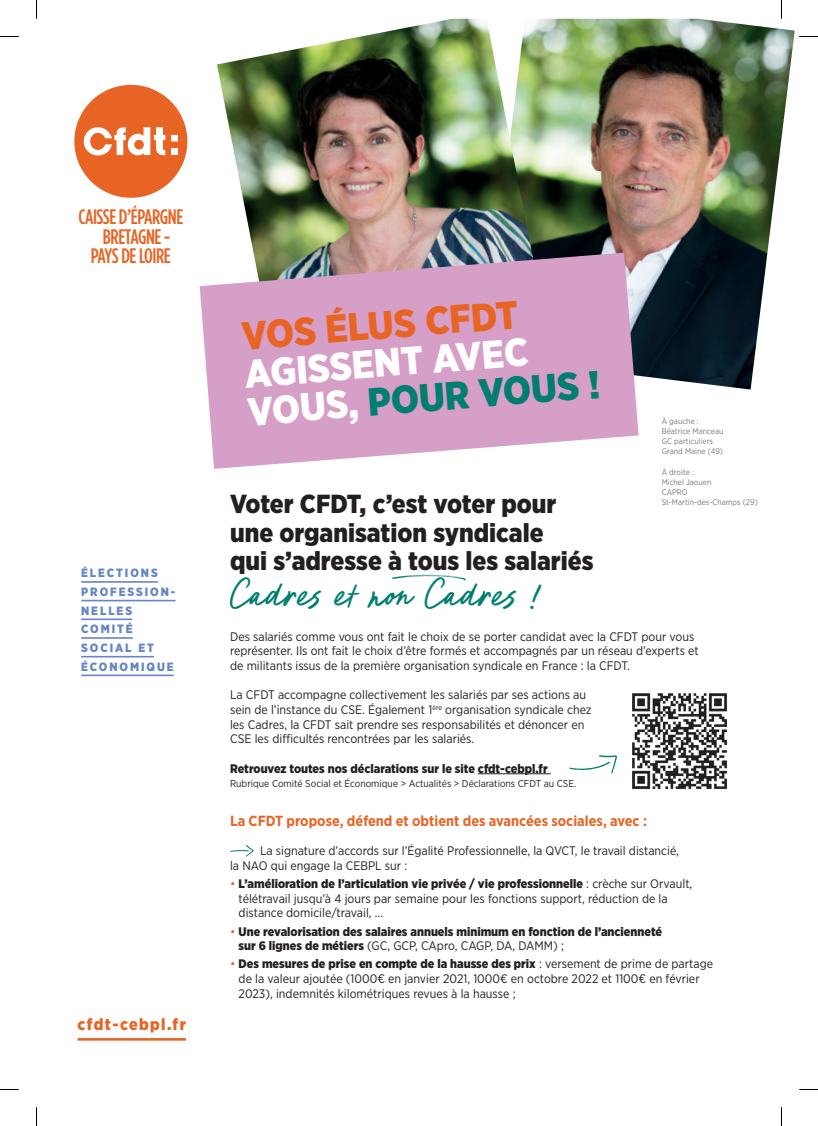
<style>
.page{position:relative;width:818px;height:1126px;background:#fff}
.page>*{position:absolute;margin:0;border:0;box-sizing:border-box;transform-origin:0 0}
.t1{font:41.25px "Des Montilles";color:#007e70}
.t2{font:900 39.38px/39px "Gotham Narrow";color:#fff}
.t3{font:900 39.38px "Gotham Narrow";color:#e86424}
.t4{font:900 26.12px/28.2px "Gotham Narrow";color:#231f20}
.t5{font:500 21px/19.5px "Gotham Condensed";letter-spacing:-.02em;color:#e86424;text-align:center}
.t6{font:900 16.25px "Gotham Narrow";letter-spacing:.085em;color:#e86424}
.t7{font:700 14.62px "Gotham Narrow";color:#e86424}
.t8{font:12.38px/14.6px "Gotham Narrow";color:#231f20}
.t9{font:900 12.38px/14.6px "Gotham Narrow";color:#231f20}
.t10{font:900 12px/18.6px "Gotham Narrow";letter-spacing:.16em;color:#6585c3}
.t11{font:10px "Gotham Narrow";color:#231f20}
.t12{font:8.12px/10px "Gotham Narrow";color:#787a7d}
.s1{color:#007e70}
.s2{color:#e86424}
.s3{font-weight:900}
.s4{font-weight:400;color:#e86424}
.s5{font-weight:400}
</style>
<div class="page">
<img style="left:540px;top:19px;width:254px;height:370px">
<img style="left:217px;top:19px;width:323px;height:234px">
<hr style="left:77px;top:1037px;width:109px;height:3px;background:#e86424">
<hr style="left:477px;top:773px;width:73px;height:1px;background:#231f20">
<svg style="left:230px;top:844px;width:23px;height:12px"></svg>
<hr style="left:81px;top:581px;width:77px;height:1px;background:#6585c3">
<hr style="left:81px;top:599px;width:94px;height:2px;background:#6585c3">
<hr style="left:81px;top:618px;width:51px;height:2px;background:#6585c3">
<hr style="left:81px;top:637px;width:52px;height:1px;background:#6585c3">
<hr style="left:81px;top:655px;width:73px;height:2px;background:#6585c3">
<hr style="left:81px;top:674px;width:93px;height:2px;background:#6585c3">
<div style="left:74px;top:85px;width:113px;height:113px;background:#e86424;border-radius:50%"></div>
<div style="left:171px;top:135px;width:7px;height:6px;background:#fff"></div>
<div style="left:171px;top:148px;width:7px;height:7px;background:#fff"></div>
<svg style="left:84px;top:127px;width:81px;height:28px"></svg>
<svg style="left:199px;top:253px;width:439px;height:216px;background:#d5a7c8"></svg>
<img style="left:632px;top:693px;width:96px;height:97px">
<svg style="left:569px;top:755px;width:47px;height:18px"></svg>
<svg style="left:0;top:36px;width:19px;height:1px"></svg>
<svg style="left:799px;top:36px;width:18px;height:1px"></svg>
<svg style="left:0;top:1089px;width:19px;height:1px"></svg>
<svg style="left:799px;top:1089px;width:18px;height:1px"></svg>
<svg style="left:36px;top:0;width:1px;height:19px"></svg>
<svg style="left:36px;top:1107px;width:1px;height:18px"></svg>
<h3 class="t5" style="left:78px;top:206px;width:106px">CAISSE D’ÉPARGNE<br>BRETAGNE -<br>PAYS DE LOIRE</h3>
<p class="t10" style="left:81px;top:563px;width:96px">ÉLECTIONS<br>PROFESSION-<br>NELLES<br>COMITÉ<br>SOCIAL ET<br>ÉCONOMIQUE</p>
<h3 class="t6" style="left:77px;top:1013px;width:110px">cfdt-cebpl.fr</h3>
<h2 class="t3" style="left:239px;top:311px;width:278px;rotate:-5deg">VOS ÉLUS CFDT</h2>
<h2 class="t2" style="left:242px;top:355px;width:354px;rotate:-5deg">AGISSENT AVEC<br>VOUS, <span class="s1">POUR VOUS !</span></h2>
<h3 class="t4" style="left:230px;top:489px;width:365px">Voter CFDT, c’est voter pour une organisation syndicale<br>qui s’adresse à tous les salariés</h3>
<h1 class="t1" style="left:230px;top:569px;width:313px">Cadres et non Cadres !</h1>
<p class="t12" style="left:661px;top:416px;width:63px">À gauche :<br>Béatrice Manceau<br>GC particuliers<br>Grand Maine (49)</p>
<p class="t12" style="left:661px;top:466px;width:97px">À droite :<br>Michel Jaouen<br>CAPRO<br>St-Martin-des-Champs (29)</p>
<p class="t8" style="left:230px;top:628px;width:470px">Des salariés comme vous ont fait le choix de se porter candidat avec la CFDT pour vous représenter. Ils ont fait le choix d’être formés et accompagnés par un réseau d’experts et de militants issus de la première organisation syndicale en France : la CFDT.</p>
<p class="t8" style="left:230px;top:687px;width:363px">La CFDT accompagne collectivement les salariés par ses actions au sein de l’instance du CSE. Également 1<sup>ère</sup> organisation syndicale chez les Cadres, la CFDT sait prendre ses responsabilités et dénoncer en CSE les difficultés rencontrées par les salariés.</p>
<p class="t9" style="left:230px;top:760px;width:319px">Retrouvez toutes nos déclarations sur le site cfdt-cebpl.fr</p>
<p class="t11" style="left:230px;top:777px;width:347px">Rubrique Comité Social et Économique &gt; Actualités &gt; Déclarations CFDT au CSE.</p>
<p class="t7" style="left:230px;top:811px;width:418px">La CFDT propose, défend et obtient des avancées sociales, avec :</p>
<p class="t8" style="left:230px;top:843px;width:450px;text-indent:30px">La signature d’accords sur l’Égalité Professionnelle, la QVCT, le travail distancié, la NAO qui engage la CEBPL sur :</p>
<p class="t8" style="left:238px;top:876px;width:455px;text-indent:-9px"><span class="s2">•</span> <span class="s3">L’amélioration de l’articulation vie privée / vie professionnelle</span> : crèche sur Orvault, télétravail jusqu’à 4 jours par semaine pour les fonctions support, réduction de la distance domicile/travail, …</p>
<p class="t9" style="left:238px;top:923px;width:425px;text-indent:-9px"><span class="s4">•</span> Une revalorisation des salaires annuels minimum en fonction de l’ancienneté sur 6 lignes de métiers <span class="s5">(GC, GCP, CApro, CAGP, DA, DAMM) ;</span></p>
<p class="t8" style="left:238px;top:956px;width:475px;text-indent:-9px"><span class="s2">•</span> <span class="s3">Des mesures de prise en compte de la hausse des prix</span> : versement de prime de partage de la valeur ajoutée (1000€ en janvier 2021, 1000€ en octobre 2022 et 1100€ en février<br>2023), indemnités kilométriques revues à la hausse ;</p>
</div>
